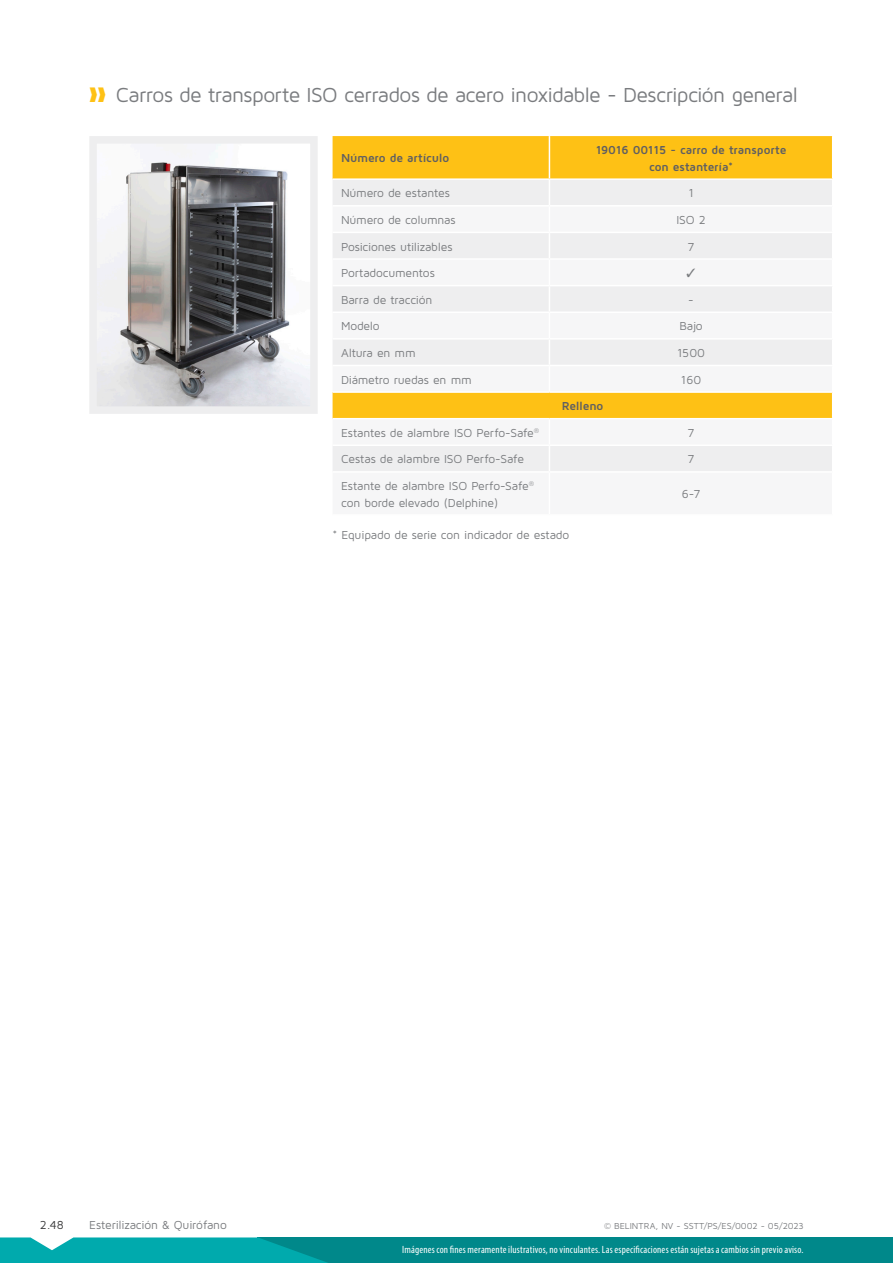
<style>
.page{position:relative;width:893px;height:1263px;background:#fff}
.page>*{position:absolute;margin:0;border:0;box-sizing:border-box;transform-origin:0 0}
.t1{font:21px "Maven Pro";letter-spacing:-.03em;color:#7a7c7f}
.table__body_override{font:12px/16.5px "Maven Pro";letter-spacing:-.015em;color:#7a7c7f}
.t2{font:700 12px/16.5px "Maven Pro";letter-spacing:-.01em;color:#5f5f62;text-align:center}
.t3{font:12px "Maven Pro";color:#3c3c3d}
.t4{font:condensed 10.5px "Myriad Pro";letter-spacing:.015em;color:#fff}
.Paragraph_Style_2{font:9px "Maven Pro";letter-spacing:-.005em;color:#7a7c7f}
.s1{color:#fec115}
</style>
<div class="page">
<img style="left:98px;top:145px;width:211px;height:260px">
<div style="left:89px;top:136px;width:229px;height:278px;border:8px solid #eeeeef"></div>
<div style="left:258px;top:1237px;width:635px;height:26px;background:#00888a"></div>
<svg style="left:0;top:1237px;width:328px;height:26px;background:#0baaad"></svg>
<div style="left:333px;top:136px;width:499px;height:42px;background:#fec115"></div>
<div style="left:333px;top:180px;width:499px;height:25px;background:#eeeeef"></div>
<svg style="left:333px;top:233px;width:499px;height:238px;fill:#f6eeef"></svg>
<hr style="left:549px;top:136px;width:1px;height:42px;background:#fff">
<hr style="left:333px;top:258px;width:216px;height:2px;background:#fff">
<hr style="left:549px;top:258px;width:284px;height:2px;background:#fff">
<hr style="left:333px;top:285px;width:216px;height:1px;background:#fff">
<hr style="left:549px;top:285px;width:284px;height:1px;background:#fff">
<hr style="left:333px;top:311px;width:216px;height:2px;background:#fff">
<hr style="left:549px;top:311px;width:284px;height:2px;background:#fff">
<hr style="left:333px;top:338px;width:216px;height:2px;background:#fff">
<hr style="left:549px;top:338px;width:284px;height:2px;background:#fff">
<hr style="left:333px;top:365px;width:216px;height:1px;background:#fff">
<hr style="left:549px;top:365px;width:284px;height:1px;background:#fff">
<svg style="left:549px;top:180px;width:1px;height:211px"></svg>
<hr style="left:333px;top:391px;width:216px;height:2px;background:#fff">
<hr style="left:549px;top:391px;width:284px;height:2px;background:#fff">
<hr style="left:333px;top:418px;width:216px;height:1px;background:#fff">
<hr style="left:549px;top:418px;width:284px;height:1px;background:#fff">
<hr style="left:333px;top:444px;width:216px;height:2px;background:#fff">
<hr style="left:549px;top:444px;width:284px;height:2px;background:#fff">
<svg style="left:549px;top:419px;width:1px;height:52px"></svg>
<svg style="left:687px;top:268px;width:8px;height:9px"></svg>
<p class="t1" style="left:89px;top:82px;width:710px"><span class="s1">❱❱</span> Carros de transporte ISO cerrados de acero inoxidable - Descripción general</p>
<p class="t2" style="left:341px;top:150px;width:110px">Número de artículo</p>
<p class="t2" style="left:596px;top:141px;width:192px">19016 00115 - carro de transporte con estantería*</p>
<p class="table__body_override" style="left:341px;top:184px;width:110px">Número de estantes</p>
<p class="table__body_override" style="left:688px;top:184px;width:7px">1</p>
<p class="table__body_override" style="left:341px;top:211px;width:116px">Número de columnas</p>
<p class="table__body_override" style="left:676px;top:211px;width:31px">ISO 2</p>
<p class="table__body_override" style="left:341px;top:238px;width:113px">Posiciones utilizables</p>
<p class="table__body_override" style="left:688px;top:238px;width:8px">7</p>
<p class="table__body_override" style="left:341px;top:264px;width:95px">Portadocumentos</p>
<p class="table__body_override" style="left:341px;top:291px;width:93px">Barra de tracción</p>
<p class="table__body_override" style="left:688px;top:291px;width:7px">-</p>
<p class="table__body_override" style="left:341px;top:318px;width:40px">Modelo</p>
<p class="table__body_override" style="left:679px;top:318px;width:25px">Bajo</p>
<p class="table__body_override" style="left:341px;top:344px;width:76px">Altura en mm</p>
<p class="table__body_override" style="left:677px;top:344px;width:29px">1500</p>
<p class="table__body_override" style="left:341px;top:371px;width:132px">Diámetro ruedas en mm</p>
<p class="table__body_override" style="left:681px;top:371px;width:22px">160</p>
<p class="t2" style="left:562px;top:397px;width:43px">Relleno</p>
<p class="table__body_override" style="left:341px;top:424px;width:200px">Estantes de alambre ISO Perfo-Safe<sup>®</sup></p>
<p class="table__body_override" style="left:688px;top:424px;width:8px">7</p>
<p class="table__body_override" style="left:341px;top:451px;width:184px">Cestas de alambre ISO Perfo-Safe</p>
<p class="table__body_override" style="left:688px;top:451px;width:8px">7</p>
<p class="table__body_override" style="left:341px;top:477px;width:195px">Estante de alambre ISO Perfo-Safe<sup>® </sup>con borde elevado (Delphine)</p>
<p class="table__body_override" style="left:682px;top:485px;width:20px">6-7</p>
<p class="table__body_override" style="left:333px;top:526px;width:238px">* Equipado de serie con indicador de estado</p>
<p class="t3" style="left:40px;top:1217px;width:26px">2.48</p>
<p class="table__body_override" style="left:89px;top:1216px;width:139px">Esterilización &amp; Quirófano</p>
<p class="Paragraph_Style_2" style="left:604px;top:1220px;width:201px">© BELINTRA, NV - SSTT/PS/ES/0002 - 05/2023</p>
<p class="t4" style="left:402px;top:1244px;width:403px">Imágenes con fines meramente ilustrativos, no vinculantes. Las especificaciones están sujetas a cambios sin previo aviso.</p>
</div>
